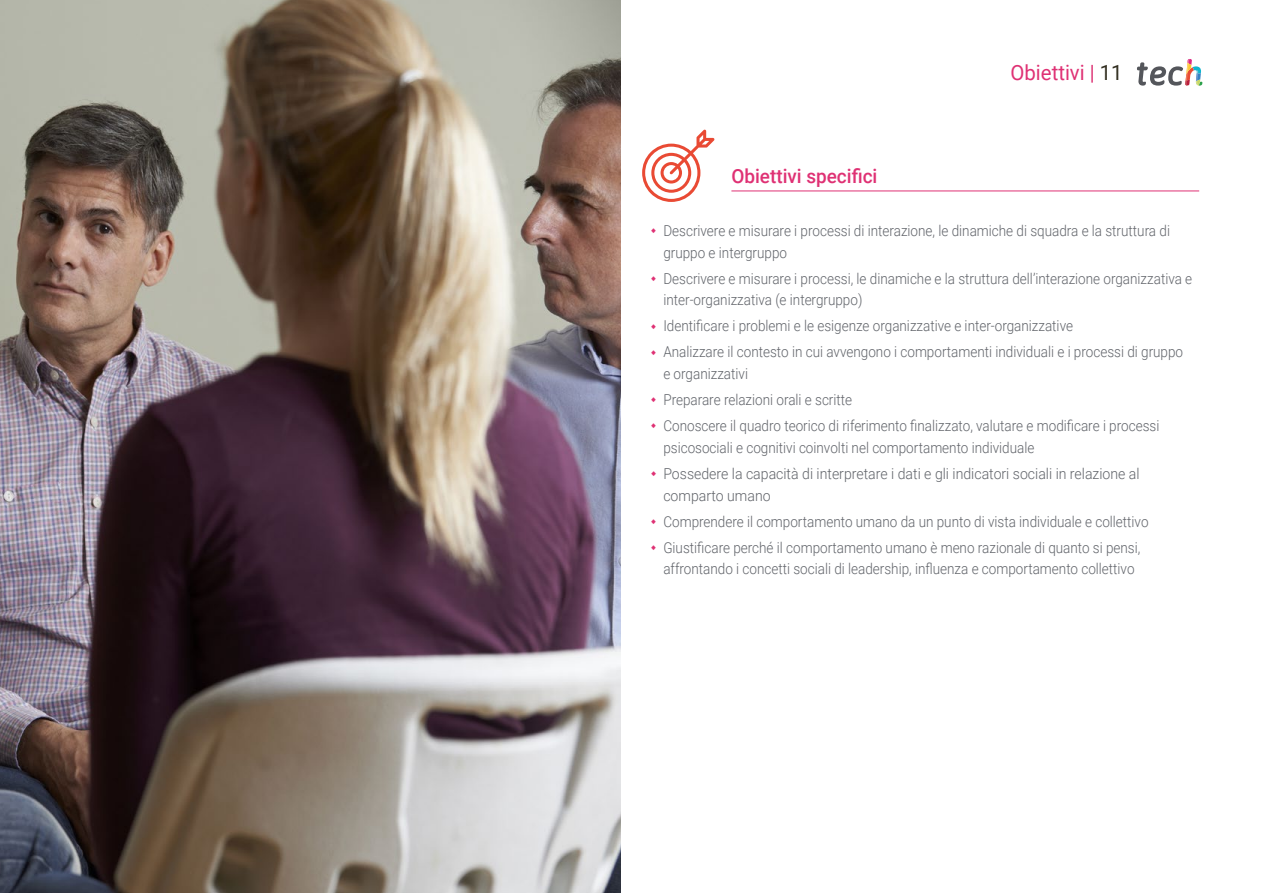
<style>
.page{position:relative;width:1263px;height:893px;background:#fff}
.page>*{position:absolute;margin:0;border:0;box-sizing:border-box;transform-origin:0 0}
.t1{font:21px "Roboto";color:#df3174}
.t2{font:500 19.5px "Roboto";color:#df3174}
.t3{font:300 15px/26px "Roboto";color:#61646a;scale:.9 1}
.t4{font:300 15px/26px "Roboto";color:#61646a;scale:.94 1}
.s1{color:#dc3072}
.s2{color:#312e20}
</style>
<div class="page">
<hr style="left:731px;top:191px;width:468px;height:1px;background:#df3174">
<svg style="left:642px;top:130px;width:72px;height:72px"></svg>
<img style="left:0;top:0;width:621px;height:893px">
<svg style="left:1137px;top:59px;width:65px;height:27px"></svg>
<h2 class="t2" style="left:731px;top:162px;width:147px">Obiettivi specifici</h2>
<h1 class="t1" style="left:1010px;top:57px;width:114px">Obiettivi <span class="s1">|</span> <span class="s2">11</span></h1>
<p class="t3" style="left:663px;top:219px;width:564px;line-height:21.8px">Descrivere e misurare i processi di interazione, le dinamiche di squadra e la struttura di gruppo e intergruppo</p>
<p class="t3" style="left:663px;top:267px;width:589px;line-height:21.8px">Descrivere e misurare i processi, le dinamiche e la struttura dell’interazione organizzativa e inter-organizzativa (e intergruppo)</p>
<p class="t3" style="left:663px;top:312px;width:579px">Identificare i problemi e le esigenze organizzative e inter-organizzative<br>Analizzare il contesto in cui avvengono i comportamenti individuali e i processi di gruppo</p>
<p class="t3" style="left:663px;top:360px;width:553px">e organizzativi<br>Preparare relazioni orali e scritte<br>Conoscere il quadro teorico di riferimento finalizzato, valutare e modificare i processi</p>
<p class="t3" style="left:663px;top:434px;width:531px">psicosociali e cognitivi coinvolti nel comportamento individuale<br>Possedere la capacità di interpretare i dati e gli indicatori sociali in relazione al</p>
<p class="t4" style="left:663px;top:482px;width:518px">comparto umano<br>Comprendere il comportamento umano da un punto di vista individuale e collettivo<br>Giustificare perché il comportamento umano è meno razionale di quanto si pensi,</p>
<p class="t3" style="left:663px;top:555px;width:525px">affrontando i concetti sociali di leadership, influenza e comportamento collettivo</p>
</div>
